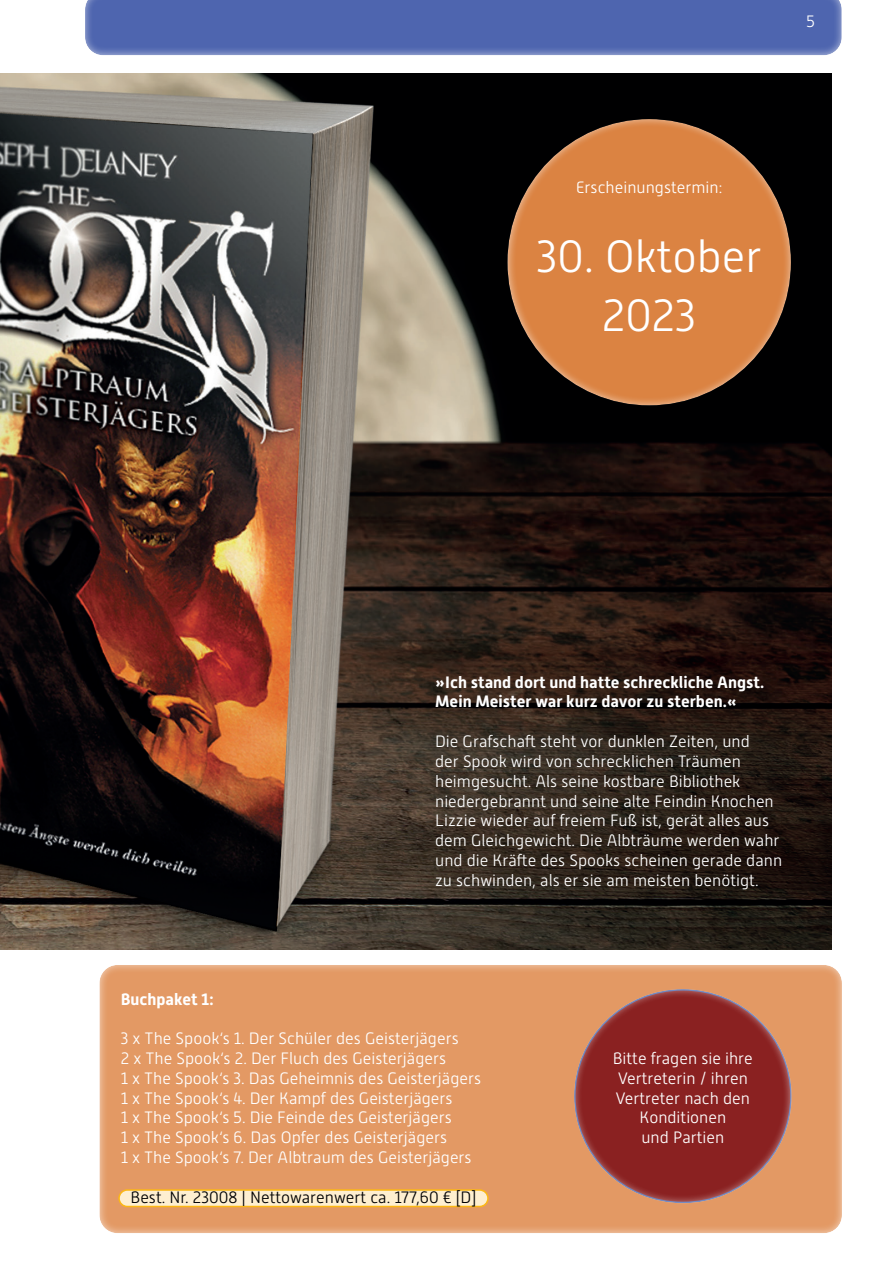
<style>
.page{position:relative;width:893px;height:1263px;background:#fff}
.page>*{position:absolute;margin:0;border:0;box-sizing:border-box;transform-origin:0 0}
.t1{font:300 45px/59.4px "Alwyn New";color:#fff;text-align:center}
.t2{font:300 16.5px/19.8px "Alwyn New";color:#fff}
.t3{font:700 16.5px/19.8px "Alwyn New";color:#fff}
.t4{font:300 16.5px "Alwyn New";color:#000001}
</style>
<div class="page">
<img style="left:0;top:74px;width:831px;height:876px">
<div style="left:506px;top:117px;width:286px;height:288px;background:#fff;opacity:.75"></div>
<div style="left:99px;top:964px;width:744px;height:270px;background:#e39964"></div>
<div style="left:119px;top:1190px;width:369px;height:16px;background:#feefd0;border-radius:8px"></div>
<div style="left:118px;top:1189px;width:371px;height:18px;border:2px solid #fcb814;border-radius:8px"></div>
<div style="left:84px;top:0;width:759px;height:58px;background:#fff;opacity:.75"></div>
<div style="left:572px;top:986px;width:220px;height:218px;background:#fff;opacity:.75"></div>
<p class="t2" style="left:807px;top:11px;width:10px">5</p>
<p class="t2" style="left:576px;top:177px;width:148px">Erscheinungstermin:</p>
<h1 class="t1" style="left:537px;top:227px;width:227px">30. Oktober<br>2023</h1>
<p class="t3" style="left:435px;top:672px;width:331px">»Ich stand dort und hatte schreckliche Angst.<br>Mein Meister war kurz davor zu sterben.«</p>
<p class="t2" style="left:435px;top:731px;width:349px">Die Grafschaft steht vor dunklen Zeiten, und<br>der Spook wird von schrecklichen Träumen heimgesucht. Als seine kostbare Bibliothek niedergebrannt und seine alte Feindin Knochen Lizzie wieder auf freiem Fuß ist, gerät alles aus dem Gleichgewicht. Die Albträume werden wahr und die Kräfte des Spooks scheinen gerade dann zu schwinden, als er sie am meisten benötigt.</p>
<p class="t3" style="left:121px;top:989px;width:94px">Buchpaket 1:</p>
<p class="t2" style="left:121px;top:1028px;width:362px">3 x The Spook‘s 1. Der Schüler des Geisterjägers<br>2 x The Spook‘s 2. Der Fluch des Geisterjägers<br>1 x The Spook‘s 3. Das Geheimnis des Geisterjägers 1 x The Spook‘s 4. Der Kampf des Geisterjägers<br>1 x The Spook‘s 5. Die Feinde des Geisterjägers<br>1 x The Spook‘s 6. Das Opfer des Geisterjägers<br>1 x The Spook‘s 7. Der Albtraum des Geisterjägers</p>
<p class="t4" style="left:131px;top:1188px;width:347px">Best. Nr. 23008 | Nettowarenwert ca. 177,60 € [D]</p>
<p class="t2" style="left:613px;top:1048px;width:142px;text-align:center">Bitte fragen sie ihre<br>Vertreterin / ihren<br>Vertreter nach den<br>Konditionen<br>und Partien</p>
</div>
